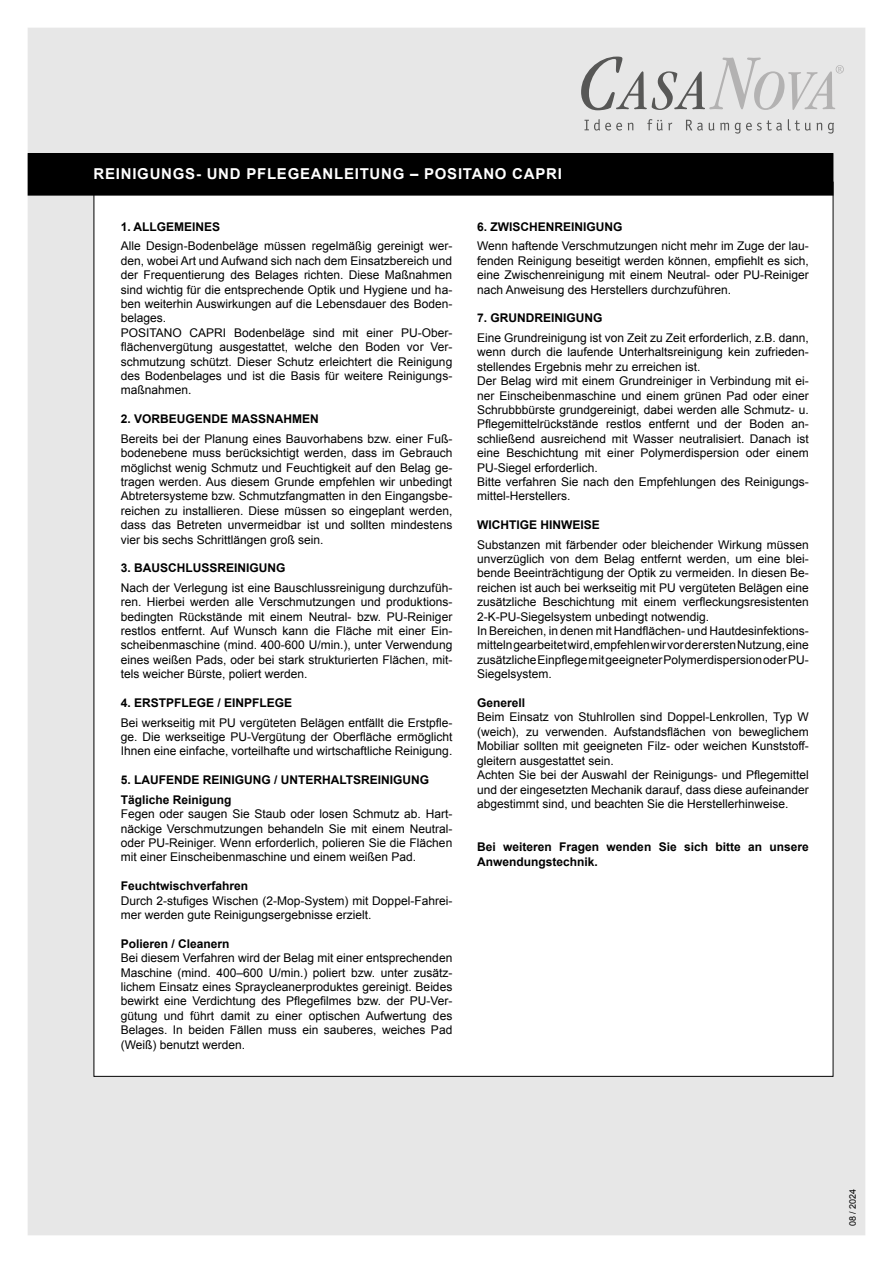
<style>
.page{position:relative;width:893px;height:1263px;background:#fff}
.page>*{position:absolute;margin:0;border:0;box-sizing:border-box;transform-origin:0 0}
.t1{font:700 15px "Arial";letter-spacing:.05em;color:#fff}
.t2{font:12px/14.4px "Arial";color:#000;text-align:justify}
.t3{font:700 12px/19.5px "Arial";color:#000}
.t4{font:9px "Arial";color:#000}
</style>
<div class="page">
<div style="left:28px;top:28px;width:837px;height:1207px;background:#e7e7e7"></div>
<svg style="left:581px;top:57px;width:263px;height:53px"></svg>
<svg style="left:584px;top:119px;width:38px;height:12px"></svg>
<svg style="left:628px;top:123px;width:5px;height:7px"></svg>
<svg style="left:647px;top:119px;width:25px;height:12px"></svg>
<svg style="left:686px;top:120px;width:17px;height:11px"></svg>
<svg style="left:709px;top:123px;width:5px;height:8px"></svg>
<svg style="left:720px;top:123px;width:9px;height:7px"></svg>
<svg style="left:735px;top:120px;width:47px;height:14px"></svg>
<svg style="left:788px;top:119px;width:34px;height:12px"></svg>
<svg style="left:828px;top:123px;width:6px;height:11px"></svg>
<div style="left:94px;top:182px;width:739px;height:894px;background:#fff"></div>
<div style="left:28px;top:154px;width:805px;height:41px;background:#000"></div>
<div style="left:28px;top:153px;width:805px;height:43px;border:2px solid #000"></div>
<p class="t1" style="left:94px;top:163px;width:470px">REINIGUNGS- UND PFLEGEANLEITUNG – POSITANO CAPRI</p>
<p class="t3" style="left:121px;top:217px;width:101px">1. ALLGEMEINES</p>
<p class="t2" style="left:121px;top:239px;width:333px;text-align:left">Alle Design-Bodenbeläge müssen regelmäßig gereinigt wer&shy;den, wobei Art und Aufwand sich nach dem Einsatzbereich und der Frequentierung des Belages richten. Diese Maßnahmen sind wichtig für die entsprechende Optik und Hygiene und ha&shy;ben weiterhin Auswirkungen auf die Lebensdauer des Boden&shy;belages.<br>POSITANO CAPRI Bodenbeläge sind mit einer PU-Ober&shy;flächenvergütung ausgestattet, welche den Boden vor Ver&shy;schmutzung schützt. Dieser Schutz erleichtert die Reinigung des Bodenbelages und ist die Basis für weitere Reinigungs&shy;maßnahmen.</p>
<p class="t3" style="left:121px;top:410px;width:200px">2. VORBEUGENDE MASSNAHMEN</p>
<p class="t2" style="left:121px;top:431px;width:333px">Bereits bei der Planung eines Bauvorhabens bzw. einer Fuß&shy;bodenebene muss berücksichtigt werden, dass im Gebrauch möglichst wenig Schmutz und Feuchtigkeit auf den Belag ge&shy;tragen werden. Aus diesem Grunde empfehlen wir unbedingt Abtretersysteme bzw. Schmutzfangmatten in den Eingangsbe&shy;reichen zu installieren. Diese müssen so eingeplant werden, dass das Betreten unvermeidbar ist und sollten mindestens vier bis sechs Schrittlängen groß sein.</p>
<p class="t3" style="left:121px;top:559px;width:166px">3. BAUSCHLUSSREINIGUNG</p>
<p class="t2" style="left:121px;top:581px;width:333px">Nach der Verlegung ist eine Bauschlussreinigung durchzufüh&shy;ren. Hierbei werden alle Verschmutzungen und produktions&shy;bedingten Rückstände mit einem Neutral- bzw. PU-Reiniger restlos entfernt. Auf Wunsch kann die Fläche mit einer Ein&shy;scheibenmaschine (mind. 400-600 U/min.), unter Verwendung eines weißen Pads, oder bei stark strukturierten Flächen, mit&shy;tels weicher Bürste, poliert werden.</p>
<p class="t3" style="left:121px;top:693px;width:173px">4. ERSTPFLEGE / EINPFLEGE</p>
<p class="t2" style="left:121px;top:715px;width:333px">Bei werkseitig mit PU vergüteten Belägen entfällt die Erstpfle&shy;ge. Die werkseitige PU-Vergütung der Oberfläche ermöglicht Ihnen eine einfache, vorteilhafte und wirtschaftliche Reinigung.</p>
<p class="t3" style="left:121px;top:771px;width:310px">5. LAUFENDE REINIGUNG / UNTERHALTSREINIGUNG<br>Tägliche Reinigung</p>
<p class="t2" style="left:121px;top:807px;width:333px">Fegen oder saugen Sie Staub oder losen Schmutz ab. Hart&shy;näckige Verschmutzungen behandeln Sie mit einem Neutral&shy;oder PU-Reiniger. Wenn erforderlich, polieren Sie die Flächen mit einer Einscheibenmaschine und einem weißen Pad.</p>
<p class="t3" style="left:121px;top:876px;width:129px">Feuchtwischverfahren</p>
<p class="t2" style="left:121px;top:893px;width:333px">Durch 2-stufiges Wischen (2-Mop-System) mit Doppel-Fahrei&shy;mer werden gute Reinigungsergebnisse erzielt.</p>
<p class="t3" style="left:121px;top:934px;width:110px">Polieren / Cleanern</p>
<p class="t2" style="left:121px;top:951px;width:333px">Bei diesem Verfahren wird der Belag mit einer entsprechenden Maschine (mind. 400–600 U/min.) poliert bzw. unter zusätz&shy;lichem Einsatz eines Spraycleanerproduktes gereinigt. Beides bewirkt eine Verdichtung des Pflegefilmes bzw. der PU-Ver&shy;gütung und führt damit zu einer optischen Aufwertung des Belages. In beiden Fällen muss ein sauberes, weiches Pad (Weiß) benutzt werden.</p>
<p class="t3" style="left:477px;top:217px;width:147px">6. ZWISCHENREINIGUNG</p>
<p class="t2" style="left:477px;top:239px;width:333px">Wenn haftende Verschmutzungen nicht mehr im Zuge der lau&shy;fenden Reinigung beseitigt werden können, empfiehlt es sich, eine Zwischenreinigung mit einem Neutral- oder PU-Reiniger nach Anweisung des Herstellers durchzuführen.</p>
<p class="t3" style="left:477px;top:309px;width:127px">7. GRUNDREINIGUNG</p>
<p class="t2" style="left:477px;top:331px;width:333px;text-align:left">Eine Grundreinigung ist von Zeit zu Zeit erforderlich, z.B. dann, wenn durch die laufende Unterhaltsreinigung kein zufrieden&shy;stellendes Ergebnis mehr zu erreichen ist.<br>Der Belag wird mit einem Grundreiniger in Verbindung mit ei&shy;ner Einscheibenmaschine und einem grünen Pad oder einer Schrubbbürste grundgereinigt, dabei werden alle Schmutz- u.<br>Pflegemittelrückstände restlos entfernt und der Boden an&shy;schließend ausreichend mit Wasser neutralisiert. Danach ist eine Beschichtung mit einer Polymerdispersion oder einem PU-Siegel erforderlich.<br>Bitte verfahren Sie nach den Empfehlungen des Reinigungs&shy;mittel-Herstellers.</p>
<p class="t3" style="left:477px;top:516px;width:124px">WICHTIGE HINWEISE</p>
<p class="t2" style="left:477px;top:537px;width:333px;text-align:left">Substanzen mit färbender oder bleichender Wirkung müssen unverzüglich von dem Belag entfernt werden, um eine blei&shy;bende Beeinträchtigung der Optik zu vermeiden. In diesen Be&shy;reichen ist auch bei werkseitig mit PU vergüteten Belägen eine zusätzliche Beschichtung mit einem verfleckungsresistenten 2-K-PU-Siegelsystem unbedingt notwendig.<br>In Bereichen, in denen mit Handflächen- und Hautdesinfektions&shy;mitteln gearbeitet wird, empfehlen wir vor der ersten Nutzung, eine zusätzliche Einpflege mit geeigneter Polymerdispersion oder PU-Siegelsystem.</p>
<p class="t3" style="left:477px;top:693px;width:50px">Generell</p>
<p class="t2" style="left:477px;top:710px;width:333px;text-align:left">Beim Einsatz von Stuhlrollen sind Doppel-Lenkrollen, Typ W (weich), zu verwenden. Aufstandsflächen von beweglichem Mobiliar sollten mit geeigneten Filz- oder weichen Kunststoff&shy;gleitern ausgestattet sein.<br>Achten Sie bei der Auswahl der Reinigungs- und Pflegemittel und der eingesetzten Mechanik darauf, dass diese aufeinander abgestimmt sind, und beachten Sie die Herstellerhinweise.</p>
<p class="t3" style="left:477px;top:840px;width:333px;line-height:14.4px">Bei weiteren Fragen wenden Sie sich bitte an unsere<br>Anwendungstechnik.</p>
<p class="t4" style="left:847px;top:1226px;width:39px;rotate:-90deg">08 / 2024</p>
</div>
